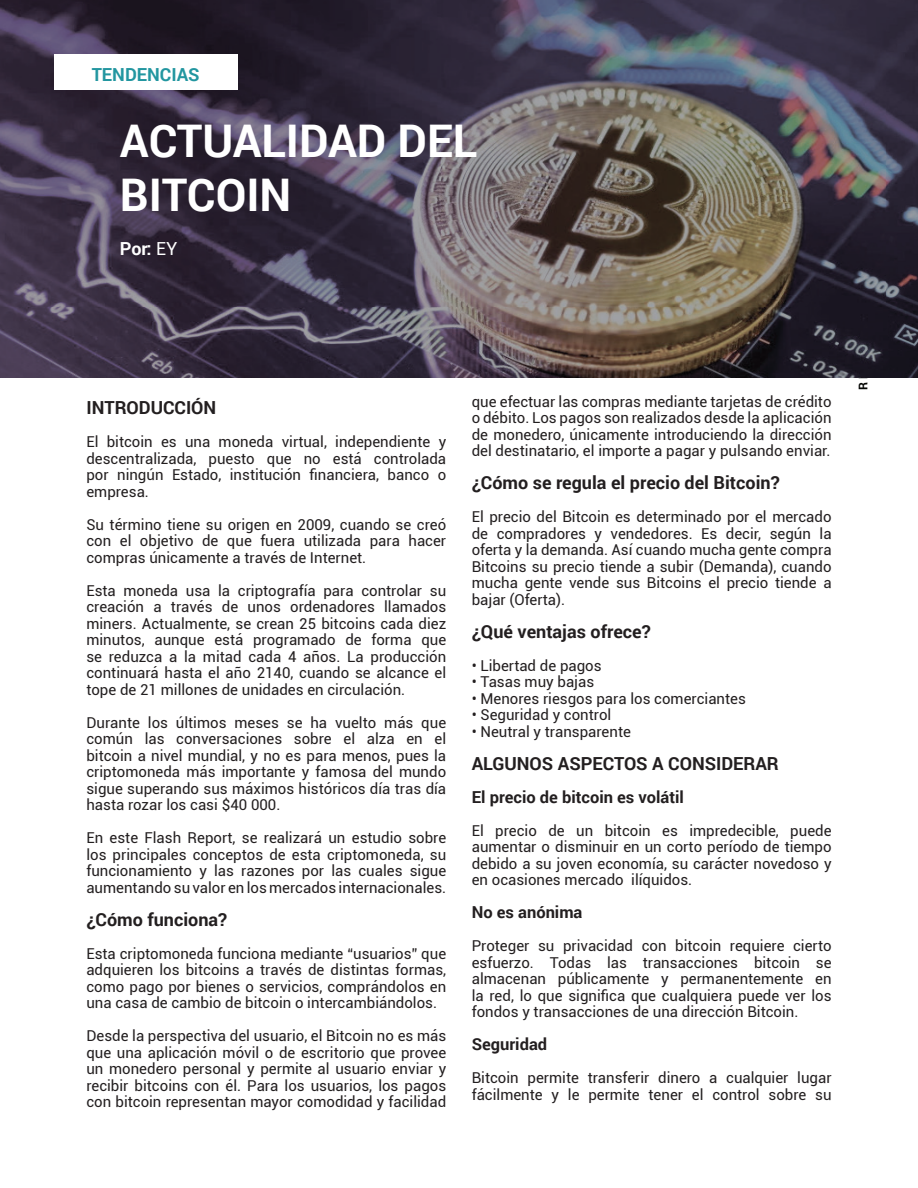
<style>
.page{position:relative;width:918px;height:1188px;background:#fff}
.page>*{position:absolute;margin:0;border:0;box-sizing:border-box;transform-origin:0 0}
.t1{font:700 45px/54px "Roboto";color:#fff}
.t2{font:700 18px "Roboto";color:#231f20}
.t3{font:700 18px "Roboto";color:#2296a0}
.t4{font:700 18px "Roboto";color:#fff}
.t5{font:700 16.5px "Roboto";color:#231f20}
.t6{font:15px/16.5px "Roboto";color:#231f20;text-align:justify}
.s1{font-weight:400}
</style>
<div class="page">
<img style="left:0;top:0;width:918px;height:378px">
<div style="left:54px;top:54px;width:183px;height:36px;background:#fff"></div>
<p class="t3" style="left:92px;top:62px;width:109px">TENDENCIAS</p>
<h1 class="t1" style="left:120px;top:113px;width:359px">ACTUALIDAD DEL<br>BITCOIN</h1>
<p class="t4" style="left:120px;top:235px;width:59px">Por: <span class="s1">EY</span></p>
<p class="t2" style="left:86px;top:395px;width:131px">INTRODUCCIÓN</p>
<p class="t6" style="left:86px;top:433px;width:361px">El bitcoin es una moneda virtual, independiente y descentralizada, puesto que no está controlada por ningún Estado, institución financiera, banco o empresa.</p>
<p class="t6" style="left:86px;top:516px;width:361px">Su término tiene su origen en 2009, cuando se creó con el objetivo de que fuera utilizada para hacer compras únicamente a través de Internet.</p>
<p class="t6" style="left:86px;top:582px;width:361px">Esta moneda usa la criptografía para controlar su creación a través de unos ordenadores llamados miners. Actualmente, se crean 25 bitcoins cada diez minutos, aunque está programado de forma que se reduzca a la mitad cada 4 años. La producción continuará hasta el año 2140, cuando se alcance el tope de 21 millones de unidades en circulación.</p>
<p class="t6" style="left:86px;top:714px;width:361px">Durante los últimos meses se ha vuelto más que común las conversaciones sobre el alza en el bitcoin a nivel mundial, y no es para menos, pues la criptomoneda más importante y famosa del mundo sigue superando sus máximos históricos día tras día hasta rozar los casi $40 000.</p>
<p class="t6" style="left:86px;top:829px;width:361px">En este Flash Report, se realizará un estudio sobre los principales conceptos de esta criptomoneda, su funcionamiento y las razones por las cuales sigue aumentando su valor en los mercados internacionales.</p>
<p class="t2" style="left:86px;top:907px;width:142px">¿Cómo funciona?</p>
<p class="t6" style="left:86px;top:945px;width:361px">Esta criptomoneda funciona mediante “usuarios” que adquieren los bitcoins a través de distintas formas, como pago por bienes o servicios, comprándolos en una casa de cambio de bitcoin o intercambiándolos.</p>
<p class="t6" style="left:86px;top:1027px;width:361px">Desde la perspectiva del usuario, el Bitcoin no es más que una aplicación móvil o de escritorio que provee un monedero personal y permite al usuario enviar y recibir bitcoins con él. Para los usuarios, los pagos con bitcoin representan mayor comodidad y facilidad</p>
<p class="t6" style="left:472px;top:392px;width:361px">que efectuar las compras mediante tarjetas de crédito o débito. Los pagos son realizados desde la aplicación de monedero, únicamente introduciendo la dirección del destinatario, el importe a pagar y pulsando enviar.</p>
<p class="t2" style="left:472px;top:470px;width:309px">¿Cómo se regula el precio del Bitcoin?</p>
<p class="t6" style="left:472px;top:508px;width:361px">El precio del Bitcoin es determinado por el mercado de compradores y vendedores. Es decir, según la oferta y la demanda. Así cuando mucha gente compra Bitcoins su precio tiende a subir (Demanda), cuando mucha gente vende sus Bitcoins el precio tiende a bajar (Oferta).</p>
<p class="t2" style="left:472px;top:618px;width:180px">¿Qué ventajas ofrece?</p>
<p class="t6" style="left:472px;top:656px;width:131px">• Libertad de pagos</p>
<p class="t6" style="left:472px;top:673px;width:124px">• Tasas muy bajas</p>
<p class="t6" style="left:472px;top:689px;width:276px">• Menores riesgos para los comerciantes</p>
<p class="t6" style="left:472px;top:706px;width:141px">• Seguridad y control</p>
<p class="t6" style="left:472px;top:722px;width:161px">• Neutral y transparente</p>
<p class="t2" style="left:472px;top:750px;width:309px">ALGUNOS ASPECTOS A CONSIDERAR</p>
<p class="t5" style="left:472px;top:785px;width:214px">El precio de bitcoin es volátil</p>
<p class="t6" style="left:472px;top:821px;width:361px">El precio de un bitcoin es impredecible, puede aumentar o disminuir en un corto período de tiempo debido a su joven economía, su carácter novedoso y en ocasiones mercado ilíquidos.</p>
<p class="t5" style="left:472px;top:901px;width:112px">No es anónima</p>
<p class="t6" style="left:472px;top:937px;width:361px">Proteger su privacidad con bitcoin requiere cierto esfuerzo. Todas las transacciones bitcoin se almacenan públicamente y permanentemente en la red, lo que significa que cualquiera puede ver los fondos y transacciones de una dirección Bitcoin.</p>
<p class="t5" style="left:472px;top:1033px;width:77px">Seguridad</p>
<p class="t6" style="left:472px;top:1069px;width:361px">Bitcoin permite transferir dinero a cualquier lugar fácilmente y le permite tener el control sobre su</p>
</div>
